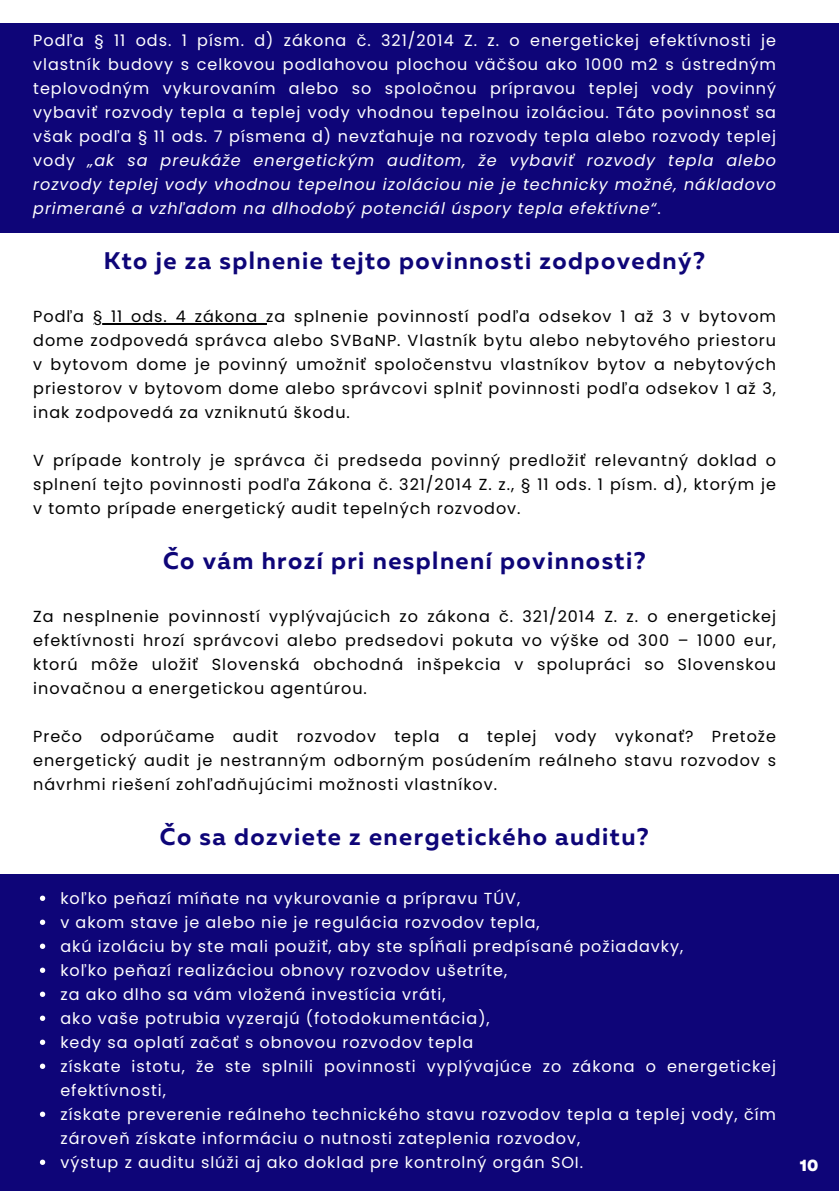
<style>
.page{position:relative;width:839px;height:1191px;background:#fff}
.page>*{position:absolute;margin:0;border:0;box-sizing:border-box;transform-origin:0 0}
.t1{font:700 24px "Muller";letter-spacing:.06em;color:#0e0578}
.t2{font:16px/24px "Poppins";letter-spacing:.06em;color:#fff}
.t3{font:16px/24px "Poppins";letter-spacing:.06em;color:#000;text-align:justify}
.t4{font:800 16px "Garet";color:#fff}
.s1{font-style:italic}
</style>
<div class="page">
<div style="left:0;top:24px;width:838px;height:209px;background:#0e0578"></div>
<div style="left:0;top:875px;width:838px;height:316px;background:#0e0578"></div>
<hr style="left:93px;top:324px;width:173px;height:1px;background:#000">
<svg style="left:40px;top:896px;width:5px;height:5px"></svg>
<svg style="left:40px;top:920px;width:5px;height:5px"></svg>
<svg style="left:40px;top:944px;width:5px;height:5px"></svg>
<svg style="left:40px;top:968px;width:5px;height:5px"></svg>
<svg style="left:40px;top:992px;width:5px;height:5px"></svg>
<svg style="left:40px;top:1016px;width:5px;height:5px"></svg>
<svg style="left:40px;top:1040px;width:5px;height:5px"></svg>
<svg style="left:40px;top:1064px;width:5px;height:5px"></svg>
<svg style="left:40px;top:1112px;width:5px;height:5px"></svg>
<svg style="left:40px;top:1160px;width:5px;height:5px"></svg>
<p class="t2" style="left:33px;top:29px;width:744px;text-align:justify">Podľa § 11 ods. 1 písm. d) zákona č. 321/2014 Z. z. o energetickej efektívnosti je vlastník budovy s celkovou podlahovou plochou väčšou ako 1000 m2 s ústredným teplovodným vykurovaním alebo so spoločnou prípravou teplej vody povinný vybaviť rozvody tepla a teplej vody vhodnou tepelnou izoláciou. Táto povinnosť sa však podľa § 11 ods. 7 písmena d) nevzťahuje na rozvody tepla alebo rozvody teplej vody <span class="s1">„ak sa preukáže energetickým auditom, že vybaviť rozvody tepla alebo rozvody teplej vody vhodnou tepelnou izoláciou nie je technicky možné, nákladovo primerané a vzhľadom na dlhodobý potenciál úspory tepla efektívne“</span>.</p>
<h1 class="t1" style="left:104px;top:251px;width:603px">Kto je za splnenie tejto povinnosti zodpovedný?</h1>
<p class="t3" style="left:33px;top:305px;width:52px">Podľa</p>
<p class="t3" style="left:33px;top:305px;width:744px;text-indent:60px">§ 11 ods. 4 zákona za splnenie povinností podľa odsekov 1 až 3 v bytovom dome zodpovedá správca alebo SVBaNP. Vlastník bytu alebo nebytového priestoru v bytovom dome je povinný umožniť spoločenstvu vlastníkov bytov a nebytových priestorov v bytovom dome alebo správcovi splniť povinnosti podľa odsekov 1 až 3, inak zodpovedá za vzniknutú škodu.</p>
<p class="t3" style="left:33px;top:449px;width:744px">V prípade kontroly je správca či predseda povinný predložiť relevantný doklad o splnení tejto povinnosti podľa Zákona č. 321/2014 Z. z., § 11 ods. 1 písm. d), ktorým je v tomto prípade energetický audit tepelných rozvodov.</p>
<h1 class="t1" style="left:163px;top:551px;width:484px">Čo vám hrozí pri nesplnení povinnosti?</h1>
<p class="t3" style="left:33px;top:605px;width:744px">Za nesplnenie povinností vyplývajúcich zo zákona č. 321/2014 Z. z. o energetickej efektívnosti hrozí správcovi alebo predsedovi pokuta vo výške od 300 – 1000 eur, ktorú môže uložiť Slovenská obchodná inšpekcia v spolupráci so Slovenskou inovačnou a energetickou agentúrou.</p>
<p class="t3" style="left:33px;top:725px;width:744px">Prečo odporúčame audit rozvodov tepla a teplej vody vykonať? Pretože energetický audit je nestranným odborným posúdením reálneho stavu rozvodov s návrhmi riešení zohľadňujúcimi možnosti vlastníkov.</p>
<h1 class="t1" style="left:160px;top:827px;width:490px">Čo sa dozviete z energetického auditu?</h1>
<p class="t2" style="left:60px;top:886px;width:461px">koľko peňazí míňate na vykurovanie a prípravu TÚV,</p>
<p class="t2" style="left:60px;top:910px;width:480px">v akom stave je alebo nie je regulácia rozvodov tepla,</p>
<p class="t2" style="left:60px;top:934px;width:624px">akú izoláciu by ste mali použiť, aby ste spĺňali predpísané požiadavky,</p>
<p class="t2" style="left:60px;top:958px;width:448px">koľko peňazí realizáciou obnovy rozvodov ušetríte,</p>
<p class="t2" style="left:60px;top:982px;width:387px">za ako dlho sa vám vložená investícia vráti,</p>
<p class="t2" style="left:60px;top:1006px;width:431px">ako vaše potrubia vyzerajú (fotodokumentácia),</p>
<p class="t2" style="left:60px;top:1030px;width:414px">kedy sa oplatí začať s obnovou rozvodov tepla</p>
<p class="t2" style="left:60px;top:1054px;width:717px">získate istotu, že ste splnili povinnosti vyplývajúce zo zákona o energetickej efektívnosti,</p>
<p class="t2" style="left:60px;top:1102px;width:717px">získate preverenie reálneho technického stavu rozvodov tepla a teplej vody, čím zároveň získate informáciu o nutnosti zateplenia rozvodov,</p>
<p class="t2" style="left:60px;top:1150px;width:524px">výstup z auditu slúži aj ako doklad pre kontrolný orgán SOI.</p>
<p class="t4" style="left:799px;top:1154px;width:20px">10</p>
</div>
